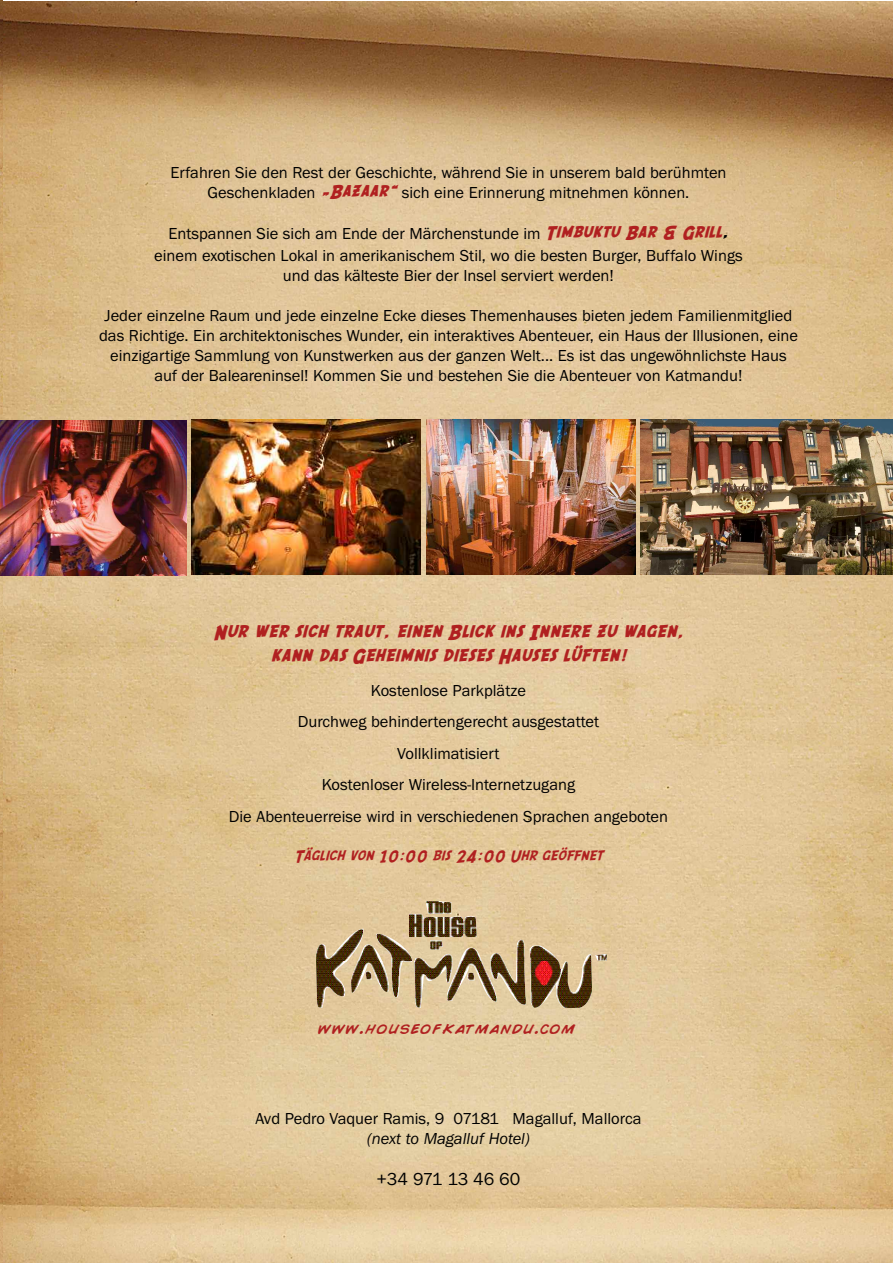
<style>
.page{position:relative;width:893px;height:1263px;background:#fff}
.page>*{position:absolute;margin:0;border:0;box-sizing:border-box;transform-origin:0 0}
.t1{font:700 19.5px/24.3px "SF Comic Script";color:#b02020;text-align:center}
.t2{font:18px "Franklin Gothic";letter-spacing:-.005em;color:#000}
.t3{font:16.5px/20.1px "Franklin Gothic";color:#000;text-align:center}
.t4{font:16.5px "SF Comic Script";color:#b02020}
.t5{font:16.5px "Comic Book Normal";letter-spacing:.075em;color:#b02020}
.t6{font:italic 16.5px "Franklin Gothic";color:#000}
.s1{font-family:"SF Comic Script";font-weight:700;font-size:18px;color:#b02020}
.s2{font-family:"SF Comic Script";font-weight:700;font-size:18px}
</style>
<div class="page">
<img style="left:3px;top:2px;width:890px;height:1261px">
<img style="left:0;top:0;width:3px;height:1263px">
<img style="left:426px;top:419px;width:209px;height:155px">
<img style="left:0;top:420px;width:186px;height:156px">
<img style="left:641px;top:419px;width:252px;height:155px">
<img style="left:192px;top:420px;width:229px;height:154px">
<img style="left:316px;top:901px;width:291px;height:60px">
<img style="left:316px;top:961px;width:278px;height:47px">
<p class="t3" style="left:170px;top:162px;width:558px">Erfahren Sie den Rest der Geschichte, während Sie in unserem bald berühmten<br>Geschenkladen <span class="s1">„Bazaar“</span> sich eine Erinnerung mitnehmen können.</p>
<p class="t3" style="left:154px;top:223px;width:590px;line-height:21.5px">Entspannen Sie sich am Ende der Märchenstunde im <span class="s1">Timbuktu Bar &amp; Grill</span><span class="s2">, </span>einem exotischen Lokal in amerikanischem Stil, wo die besten Burger, Buffalo Wings</p>
<p class="t3" style="left:283px;top:265px;width:333px">und das kälteste Bier der Insel serviert werden!</p>
<p class="t3" style="left:99px;top:305px;width:700px">Jeder einzelne Raum und jede einzelne Ecke dieses Themenhauses bieten jedem Familienmitglied das Richtige. Ein architektonisches Wunder, ein interaktives Abenteuer, ein Haus der Illusionen, eine einzigartige Sammlung von Kunstwerken aus der ganzen Welt... Es ist das ungewöhnlichste Haus auf der Baleareninsel! Kommen Sie und bestehen Sie die Abenteuer von Katmandu!</p>
<p class="t1" style="left:213px;top:620px;width:472px">Nur wer sich traut, einen Blick ins Innere zu wagen, kann das Geheimnis dieses Hauses lüften!</p>
<p class="t3" style="left:229px;top:674px;width:441px;line-height:31.5px">Kostenlose Parkplätze<br>Durchweg behindertengerecht ausgestattet<br>Vollklimatisiert<br>Kostenloser Wireless-Internetzugang<br>Die Abenteuerreise wird in verschiedenen Sprachen angeboten</p>
<p class="t4" style="left:294px;top:847px;width:310px">Täglich von 10:00 bis 24:00 Uhr geöffnet</p>
<p class="t5" style="left:318px;top:1020px;width:258px">WWW.HOUSEOFKATMANDU.COM</p>
<p class="t3" style="left:255px;top:1108px;width:388px">Avd Pedro Vaquer Ramis, 9 07181 Magalluf, Mallorca</p>
<p class="t6" style="left:367px;top:1129px;width:164px">(next to Magalluf Hotel)</p>
<p class="t2" style="left:376px;top:1168px;width:146px">+34 971 13 46 60</p>
</div>
